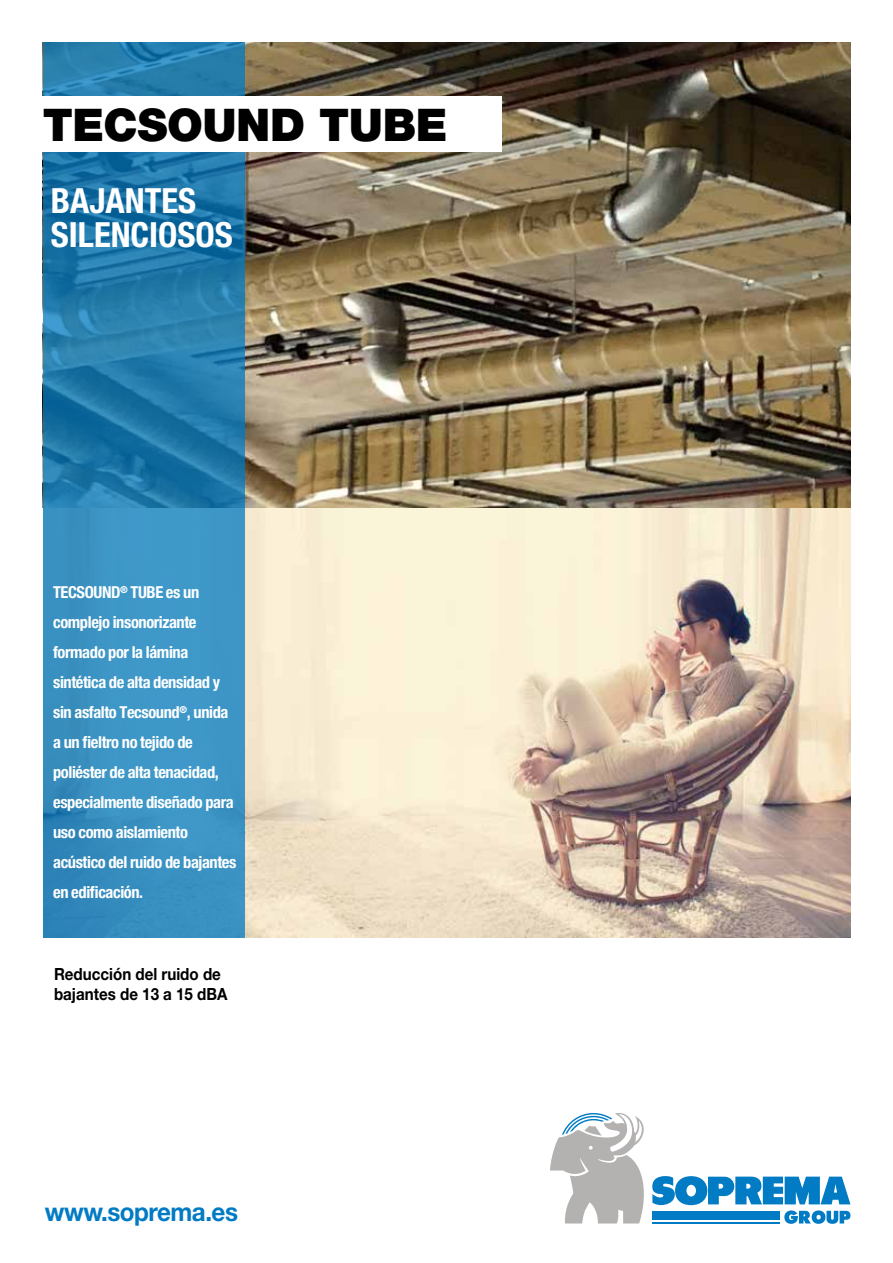
<style>
.page{position:relative;width:893px;height:1263px;background:#fff}
.page>*{position:absolute;margin:0;border:0;box-sizing:border-box;transform-origin:0 0}
.t1{font:900 45.15px "Helvetica Neue LT Std";letter-spacing:-.01em;color:#000}
.t2{font:700 condensed 34.65px/34.7px "Helvetica Neue LT Std";color:#fff}
.t3{font:700 25.8px "Helvetica Neue LT Std";letter-spacing:-.02em;color:#007bc4;scale:.94 1}
.t4{font:700 16.8px/20.1px "Helvetica Neue LT Std";color:#000;scale:.9 1}
.t5{font:700 condensed 16.5px/30px "Helvetica Neue LT Std";letter-spacing:-.025em;color:#fff}
</style>
<div class="page">
<img style="left:43px;top:43px;width:807px;height:895px">
<svg style="left:43px;top:43px;width:201px;height:894px;background:#2d85b6"></svg>
<div style="left:0;top:97px;width:502px;height:55px;background:#fff"></div>
<svg style="left:550px;top:1113px;width:300px;height:111px"></svg>
<h1 class="t1" style="left:43px;top:98px;width:406px">TECSOUND TUBE</h1>
<h2 class="t2" style="left:51px;top:182px;width:183px">BAJANTES<br>SILENCIOSOS</h2>
<p class="t5" style="left:53px;top:577px;width:185px">TECSOUND<sup>®</sup> TUBE es un complejo insonorizante formado por la lámina sintética de alta densidad y sin asfalto Tecsound<sup>®</sup>, unida a un fieltro no tejido de poliéster de alta tenacidad, especialmente diseñado para uso como aislamiento acústico del ruido de bajantes en edificación.</p>
<p class="t4" style="left:54px;top:963px;width:194px">Reducción del ruido de bajantes de 13 a 15 dBA</p>
<h3 class="t3" style="left:45px;top:1196px;width:207px">www.soprema.es</h3>
</div>
